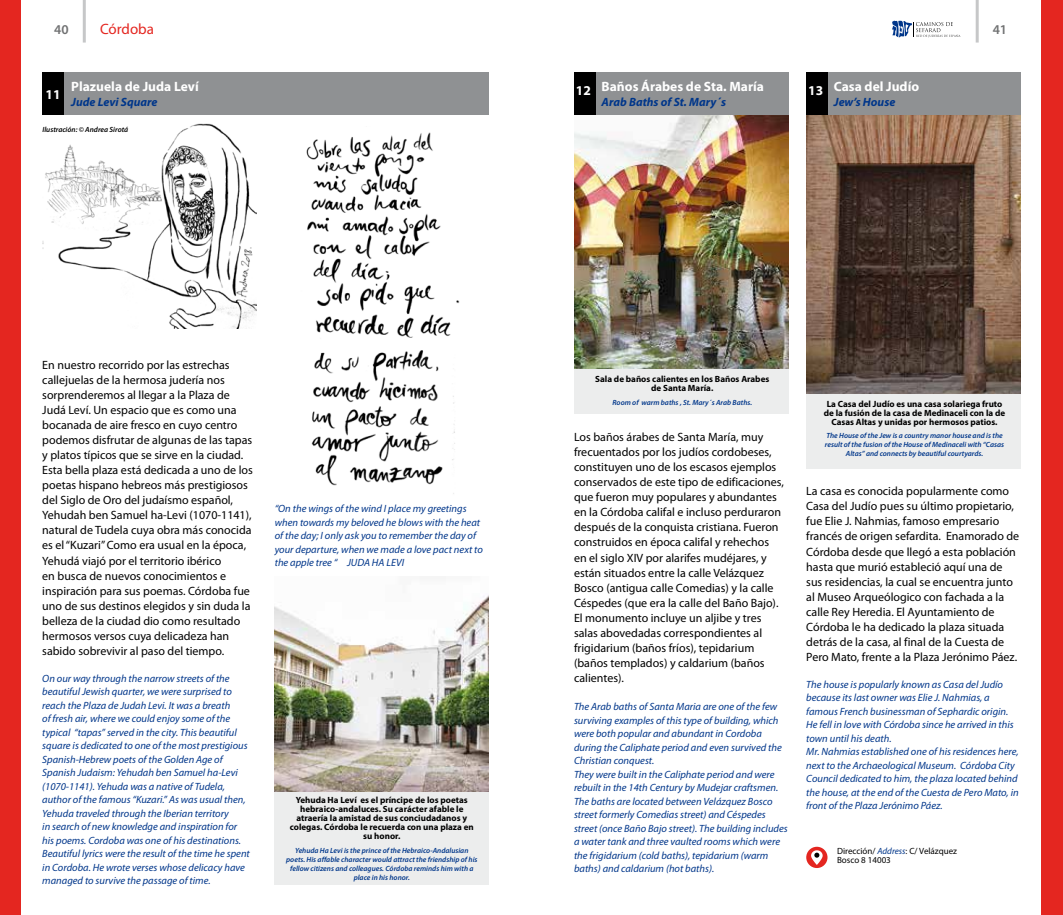
<style>
.page{position:relative;width:1063px;height:915px;background:#fff}
.page>*{position:absolute;margin:0;border:0;box-sizing:border-box;transform-origin:0 0}
.t1{font:15px "Myriad Pro";color:#e42620}
.t2{font:700 13.5px "Myriad Pro";color:#fff}
.t3{font:600 13.5px "Myriad Pro";color:#707172}
.t4{font:12px/15px "Myriad Pro";color:#000}
.t5{font:italic 700 12px "Myriad Pro";color:#00368a}
.t6{font:italic 10.5px/13.5px "Myriad Pro";color:#00368a}
.t7{font:700 9px/9px "Myriad Pro";color:#000;text-align:center}
.t8{font:9px/9px "Myriad Pro";color:#000}
.t9{font:italic 600 7.5px/9px "Myriad Pro";color:#00368a;text-align:center}
.t10{font:italic 600 7.5px "Myriad Pro";color:#000}
.s1{font-style:italic;color:#00368a}
</style>
<div class="page">
<div style="left:1042px;top:0;width:21px;height:914px;background:#e42620"></div>
<hr style="left:976px;top:0;width:3px;height:43px;background:#c6c7c8">
<svg style="left:892px;top:21px;width:69px;height:17px"></svg>
<hr style="left:83px;top:0;width:3px;height:43px;background:#c6c7c8">
<div style="left:0;top:0;width:21px;height:914px;background:#e42620"></div>
<img style="left:806px;top:115px;width:214px;height:278px">
<div style="left:806px;top:393px;width:214px;height:75px;background:#eceded"></div>
<img style="left:574px;top:115px;width:214px;height:254px">
<div style="left:574px;top:369px;width:214px;height:45px;background:#eceded"></div>
<img style="left:43px;top:123px;width:214px;height:205px">
<div style="left:43px;top:72px;width:446px;height:43px;background:#8f9193"></div>
<div style="left:43px;top:72px;width:21px;height:43px;background:#000"></div>
<img style="left:275px;top:595px;width:214px;height:197px">
<div style="left:275px;top:792px;width:214px;height:92px;background:#eceded"></div>
<div style="left:574px;top:72px;width:214px;height:43px;background:#8f9193"></div>
<div style="left:574px;top:72px;width:21px;height:43px;background:#000"></div>
<div style="left:806px;top:72px;width:214px;height:43px;background:#8f9193"></div>
<div style="left:806px;top:72px;width:22px;height:43px;background:#000"></div>
<img style="left:306px;top:132px;width:154px;height:362px">
<svg style="left:806px;top:846px;width:22px;height:21px"></svg>
<svg style="left:811px;top:850px;width:12px;height:14px"></svg>
<p class="t3" style="left:54px;top:21px;width:16px">40</p>
<h1 class="t1" style="left:100px;top:20px;width:55px">Córdoba</h1>
<p class="t3" style="left:993px;top:21px;width:16px">41</p>
<p class="t2" style="left:46px;top:85px;width:16px">11</p>
<p class="t2" style="left:71px;top:78px;width:129px">Plazuela de Juda Leví</p>
<p class="t5" style="left:71px;top:94px;width:88px">Jude Levi Square</p>
<p class="t10" style="left:43px;top:124px;width:87px">Ilustración: © Andrea Sirotá</p>
<p class="t2" style="left:576px;top:81px;width:16px">12</p>
<p class="t2" style="left:602px;top:77px;width:164px">Baños Árabes de Sta. María</p>
<p class="t5" style="left:602px;top:94px;width:126px">Arab Baths of St. Mary´s</p>
<p class="t2" style="left:808px;top:81px;width:16px">13</p>
<p class="t2" style="left:834px;top:77px;width:87px">Casa del Judío</p>
<p class="t5" style="left:834px;top:94px;width:63px">Jew’s House</p>
<p class="t4" style="left:42px;top:357px;width:212px">En nuestro recorrido por las estrechas callejuelas de la hermosa judería nos sorprenderemos al llegar a la Plaza de Judá Leví. Un espacio que es como una bocanada de aire fresco en cuyo centro podemos disfrutar de algunas de las tapas y platos típicos que se sirve en la ciudad.<br>Esta bella plaza está dedicada a uno de los poetas hispano hebreos más prestigiosos del Siglo de Oro del judaísmo español, Yehudah ben Samuel ha-Levi (1070-1141), natural de Tudela cuya obra más conocida es el “Kuzari” Como era usual en la época, Yehudá viajó por el territorio ibérico<br>en busca de nuevos conocimientos e inspiración para sus poemas. Córdoba fue uno de sus destinos elegidos y sin duda la belleza de la ciudad dio como resultado hermosos versos cuya delicadeza han sabido sobrevivir al paso del tiempo.</p>
<p class="t6" style="left:42px;top:671px;width:209px">On our way through the narrow streets of the beautiful Jewish quarter, we were surprised to reach the Plaza de Judah Levi. It was a breath<br>of fresh air, where we could enjoy some of the typical “tapas” served in the city. This beautiful square is dedicated to one of the most prestigious Spanish-Hebrew poets of the Golden Age of Spanish Judaism: Yehudah ben Samuel ha-Levi (1070-1141). Yehuda was a native of Tudela, author of the famous “Kuzari.” As was usual then, Yehuda traveled through the Iberian territory<br>in search of new knowledge and inspiration for his poems. Cordoba was one of his destinations.<br>Beautiful lyrics were the result of the time he spent in Cordoba. He wrote verses whose delicacy have managed to survive the passage of time.</p>
<p class="t6" style="left:275px;top:501px;width:210px">“On the wings of the wind I place my greetings when towards my beloved he blows with the heat of the day; I only ask you to remember the day of your departure, when we made a love pact next to the apple tree “ JUDA HA LEVI</p>
<p class="t7" style="left:290px;top:795px;width:185px">Yehuda Ha Leví es el príncipe de los poetas hebraico-andaluces. Su carácter afable le atraería la amistad de sus conciudadanos y colegas. Córdoba le recuerda con una plaza en su honor.</p>
<p class="t9" style="left:286px;top:845px;width:193px">Yehuda Ha Levi is the prince of the Hebraico-Andalusian poets. His affable character would attract the friendship of his fellow citizens and colleagues. Córdoba reminds him with a place in his honor.</p>
<p class="t7" style="left:595px;top:374px;width:176px">Sala de baños calientes en los Baños Arabes de Santa María.</p>
<p class="t9" style="left:612px;top:397px;width:141px">Room of warm baths , St. Mary´s Arab Baths.</p>
<p class="t4" style="left:574px;top:429px;width:211px">Los baños árabes de Santa María, muy frecuentados por los judíos cordobeses, constituyen uno de los escasos ejemplos conservados de este tipo de edificaciones, que fueron muy populares y abundantes en la Córdoba califal e incluso perduraron después de la conquista cristiana. Fueron construidos en época califal y rehechos en el siglo XIV por alarifes mudéjares, y están situados entre la calle Velázquez Bosco (antigua calle Comedias) y la calle Céspedes (que era la calle del Baño Bajo).<br>El monumento incluye un aljibe y tres salas abovedadas correspondientes al frigidarium (baños fríos), tepidarium (baños templados) y caldarium (baños calientes).</p>
<p class="t6" style="left:574px;top:699px;width:215px">The Arab baths of Santa Maria are one of the few surviving examples of this type of building, which were both popular and abundant in Cordoba during the Caliphate period and even survived the Christian conquest.<br>They were built in the Caliphate period and were rebuilt in the 14th Century by Mudejar craftsmen.<br>The baths are located between Velázquez Bosco street formerly Comedias street) and Céspedes street (once Baño Bajo street). The building includes a water tank and three vaulted rooms which were the frigidarium (cold baths), tepidarium (warm baths) and caldarium (hot baths).</p>
<p class="t7" style="left:824px;top:399px;width:183px">La Casa del Judío es una casa solariega fruto de la fusión de la casa de Medinaceli con la de<br>Casas Altas y unidas por hermosos patios.</p>
<p class="t9" style="left:825px;top:431px;width:181px">The House of the Jew is a country manor house and is the result of the fusion of the House of Medinaceli with “Casas<br>Altas” and connects by beautiful courtyards.</p>
<p class="t4" style="left:806px;top:483px;width:215px">La casa es conocida popularmente como Casa del Judío pues su último propietario, fue Elie J. Nahmias, famoso empresario francés de origen sefardita. Enamorado de Córdoba desde que llegó a esta población hasta que murió estableció aquí una de sus residencias, la cual se encuentra junto al Museo Arqueólogico con fachada a la calle Rey Heredia. El Ayuntamiento de Córdoba le ha dedicado la plaza situada detrás de la casa, al final de la Cuesta de Pero Mato, frente a la Plaza Jerónimo Páez.</p>
<p class="t6" style="left:806px;top:677px;width:214px">The house is popularly known as Casa del Judío because its last owner was Elie J. Nahmias, a famous French businessman of Sephardic origin.<br>He fell in love with Córdoba since he arrived in this town until his death.<br>Mr. Nahmias established one of his residences here, next to the Archaeological Museum. Córdoba City Council dedicated to him, the plaza located behind the house, at the end of the Cuesta de Pero Mato, in front of the Plaza Jerónimo Páez.</p>
<p class="t8" style="left:837px;top:845px;width:122px">Dirección/ <span class="s1">Address</span>: C/ Velázquez<br>Bosco 8 14003</p>
</div>
